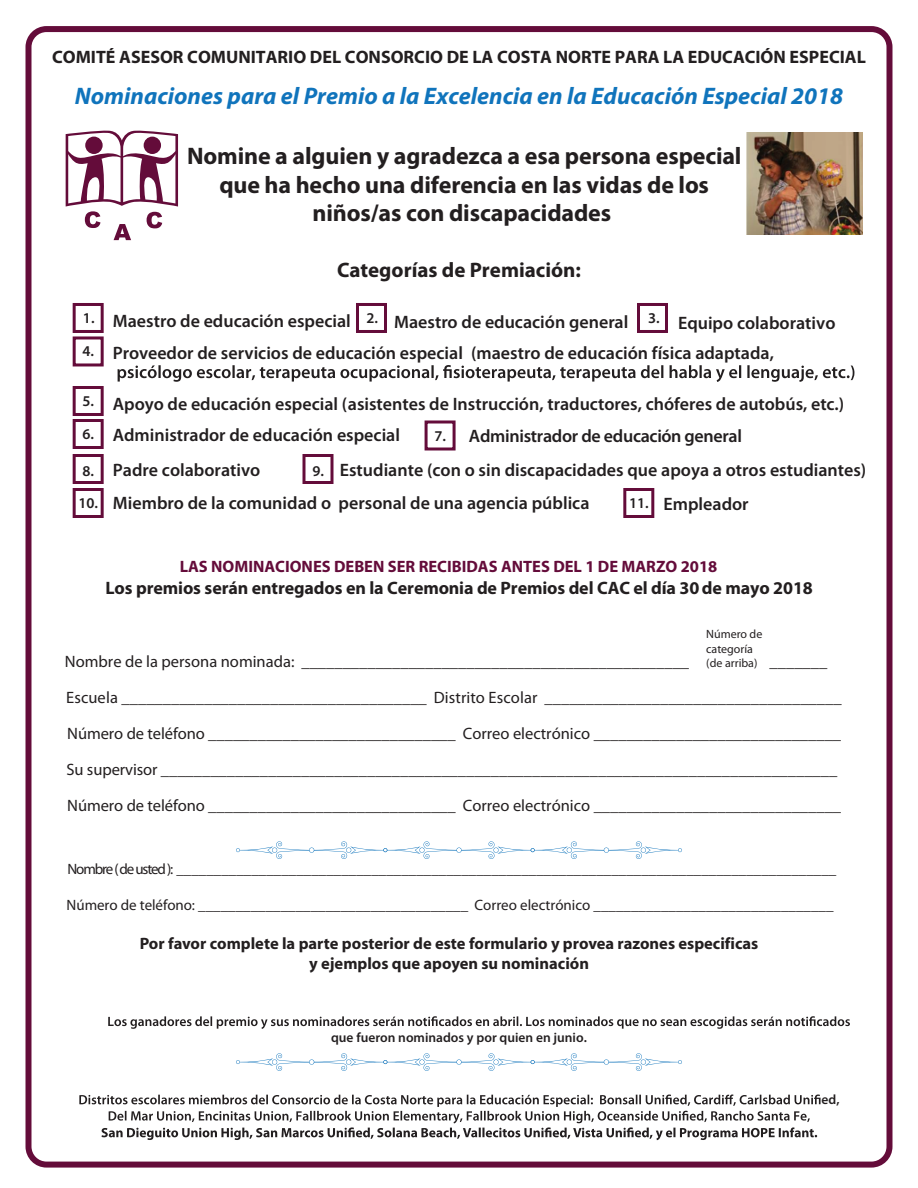
<style>
.page{position:relative;width:918px;height:1188px;background:#fff}
.page>*{position:absolute;margin:0;border:0;box-sizing:border-box;transform-origin:0 0}
.t1{font:700 24px/28.8px "Myriad Pro";letter-spacing:-.005em;color:#231f20;text-align:center}
.t2{font:italic 700 24px "Myriad Pro";color:#1074bc}
.t3{font:700 21px "Myriad Pro";color:#231f20}
.t4{font:600 18px/31.5px "Myriad Pro";color:#231f20}
.t5{font:700 18px "Myriad Pro";color:#231f20}
.t6{font:600 18px "Myriad Pro";letter-spacing:-.02em;color:#231f20}
.t7{font:16.5px/36px "Myriad Pro";color:#231f20}
.t8{font:700 16.5px/19.8px "Myriad";color:#231f20;text-align:center}
.t9{font:700 16.5px "Myriad Pro";color:#640c3a}
.t10{font:15px "Myriad Pro";letter-spacing:-.075em;color:#231f20}
.t11{font:15px "Myriad Pro";letter-spacing:-.005em;color:#231f20}
.t12{font:600 15px/32.7px "Myriad Pro";color:#231f20}
.t13{font:600 13.5px "Myriad Pro";color:#231f20}
.t14{font:12px/14.4px "Myriad Pro";letter-spacing:-.005em;color:#231f20}
.s1{font-size:15px}
</style>
<div class="page">
<div style="left:73px;top:303px;width:31px;height:30px;border:3px solid #640c3a"></div>
<div style="left:73px;top:336px;width:31px;height:30px;border:3px solid #640c3a"></div>
<div style="left:73px;top:386px;width:31px;height:30px;border:3px solid #640c3a"></div>
<div style="left:73px;top:419px;width:31px;height:30px;border:3px solid #640c3a"></div>
<div style="left:73px;top:454px;width:31px;height:30px;border:3px solid #640c3a"></div>
<div style="left:303px;top:454px;width:30px;height:30px;border:3px solid #640c3a"></div>
<div style="left:73px;top:488px;width:31px;height:30px;border:3px solid #640c3a"></div>
<div style="left:356px;top:303px;width:31px;height:30px;border:3px solid #640c3a"></div>
<div style="left:637px;top:303px;width:31px;height:30px;border:3px solid #640c3a"></div>
<div style="left:425px;top:421px;width:31px;height:30px;border:3px solid #640c3a"></div>
<div style="left:26px;top:26px;width:866px;height:1142px;border:6px solid #640c3a;border-radius:18px"></div>
<div style="left:623px;top:488px;width:31px;height:30px;border:3px solid #640c3a"></div>
<svg style="left:66px;top:130px;width:112px;height:110px"></svg>
<img style="left:747px;top:132px;width:115px;height:103px">
<svg style="left:236px;top:1053px;width:446px;height:18px"></svg>
<svg style="left:236px;top:841px;width:446px;height:18px"></svg>
<svg style="left:118px;top:365px;width:736px;height:17px"></svg>
<svg style="left:108px;top:1016px;width:742px;height:13px"></svg>
<svg style="left:79px;top:1095px;width:742px;height:45px"></svg>
<p class="t5" style="left:52px;top:45px;width:815px">COMITÉ ASESOR COMUNITARIO DEL CONSORCIO DE LA COSTA NORTE PARA LA EDUCACIÓN ESPECIAL</p>
<h1 class="t2" style="left:75px;top:80px;width:770px">Nominaciones para el Premio a la Excelencia en la Educación Especial 2018</h1>
<h1 class="t1" style="left:187px;top:141px;width:556px">Nomine a alguien y agradezca a esa persona especial que ha hecho una diferencia en las vidas de los niños/as con discapacidades</h1>
<p class="t12" style="left:83px;top:301px;width:13px">1.</p>
<p class="t12" style="left:82px;top:335px;width:13px">4.</p>
<p class="t12" style="left:82px;top:385px;width:13px">5.<br>6.</p>
<p class="t3" style="left:337px;top:256px;width:246px">Categorías de Premiación:</p>
<p class="t4" style="left:113px;top:305px;width:240px">Maestro de educación especial</p>
<p class="t4" style="left:394px;top:306px;width:236px">Maestro de educación general</p>
<p class="t4" style="left:678px;top:307px;width:159px">Equipo colaborativo</p>
<p class="t4" style="left:113px;top:337px;width:352px">Proveedor de servicios de educación especial</p>
<p class="t4" style="left:113px;top:387px;width:733px">Apoyo de educación especial (asistentes de Instrucción, traductores, chóferes de autobús, etc.)<br>Administrador de educación especial</p>
<p class="t12" style="left:366px;top:301px;width:13px">2.</p>
<p class="t12" style="left:648px;top:301px;width:13px">3.</p>
<p class="t4" style="left:471px;top:337px;width:304px">(maestro de educación física adaptada,</p>
<p class="t6" style="left:469px;top:424px;width:275px">Administrador de educación general</p>
<p class="t12" style="left:435px;top:419px;width:13px">7.</p>
<p class="t12" style="left:83px;top:454px;width:13px">8.</p>
<p class="t4" style="left:113px;top:454px;width:149px">Padre colaborativo</p>
<p class="t4" style="left:312px;top:454px;width:556px"><span class="s1">9.</span> Estudiante (con o sin discapacidades que apoya a otros estudiantes)</p>
<p class="t12" style="left:78px;top:486px;width:21px">10.</p>
<p class="t4" style="left:113px;top:487px;width:478px">Miembro de la comunidad o personal de una agencia pública</p>
<p class="t4" style="left:629px;top:488px;width:121px"><span class="s1">11.</span> Empleador</p>
<p class="t9" style="left:180px;top:556px;width:539px">LAS NOMINACIONES DEBEN SER RECIBIDAS ANTES DEL 1 DE MARZO 2018</p>
<p class="t5" style="left:105px;top:576px;width:709px">Los premios serán entregados en la Ceremonia de Premios del CAC el día 30 de mayo 2018</p>
<p class="t14" style="left:706px;top:627px;width:58px">Número de categoría (de arriba)</p>
<p class="t7" style="left:65px;top:643px;width:626px">Nombre de la persona nominada: _______________________________________________</p>
<p class="t7" style="left:66px;top:643px;width:777px;text-indent:703px">_______ Escuela _____________________________________ Distrito Escolar ____________________________________ Número de teléfono ______________________________ Correo electrónico ______________________________ Su supervisor __________________________________________________________________________________ Número de teléfono ______________________________ Correo electrónico ______________________________</p>
<p class="t10" style="left:67px;top:860px;width:770px">Nombre ( de usted ): ________________________________________________________________________________________</p>
<p class="t11" style="left:67px;top:896px;width:768px">Número de teléfono: ____________________________________ Correo electrónico ________________________________</p>
<p class="t8" style="left:140px;top:935px;width:620px">Por favor complete la parte posterior de este formulario y provea razones especificas y ejemplos que apoyen su nominación</p>
<p class="t13" style="left:331px;top:1029px;width:257px">que fueron nominados y por quien en junio.</p>
<p class="t13" style="left:821px;top:1091px;width:20px">ed,</p>
</div>
